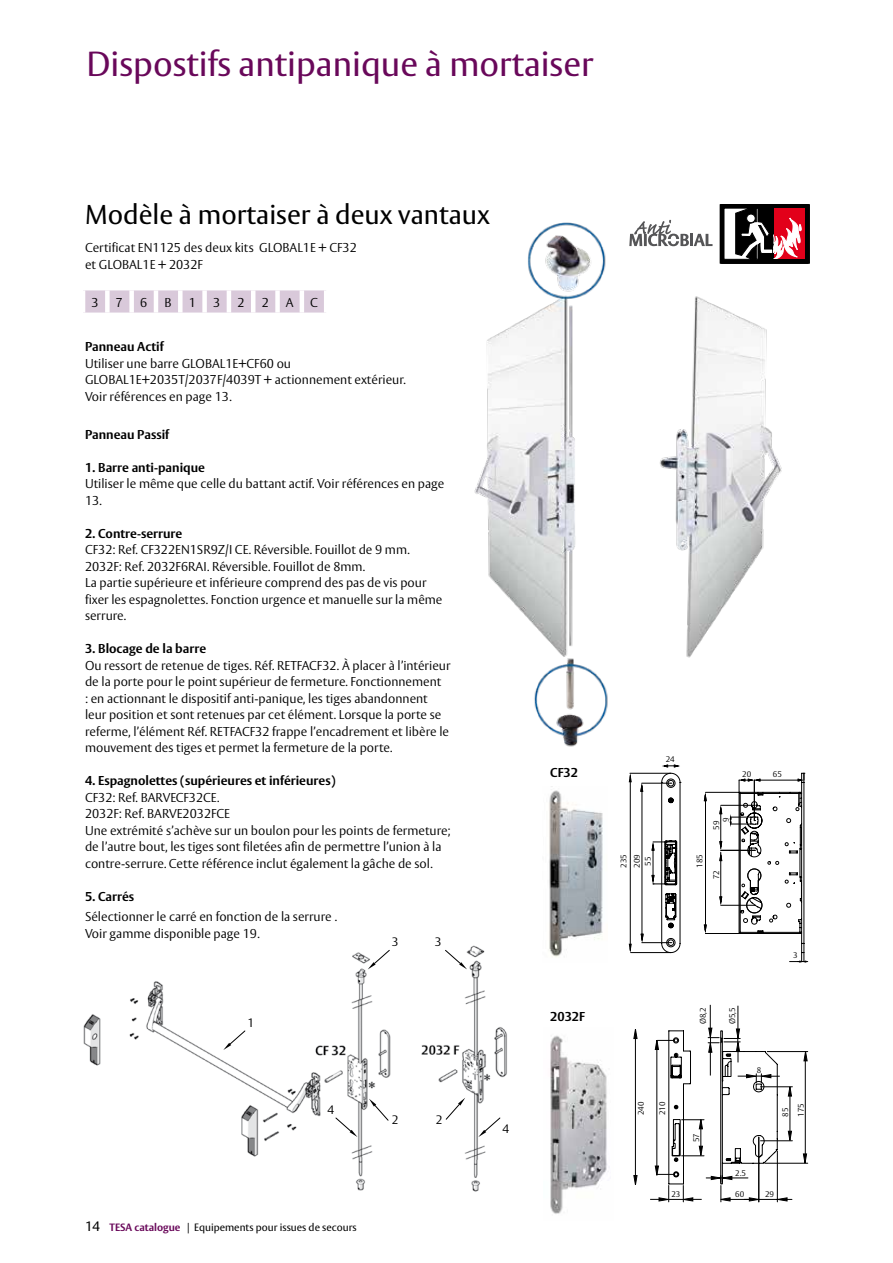
<style>
.page{position:relative;width:893px;height:1263px;background:#fff}
.page>*{position:absolute;margin:0;border:0;box-sizing:border-box;transform-origin:0 0}
.t1{font:34.5px "ASSA Vesta";color:#69085a}
.t2{font:27px "ASSA Vesta";color:#000}
.t3{font:300 12.75px/16.5px "ASSA Vesta";color:#000}
.t4{font:700 12.75px "ASSA Vesta";color:#000}
.t5{font:300 12.15px "ASSA Vesta";color:#000}
.t6{font:10.5px "ASSA Vesta";color:#000}
.t7{font:300 8.1px/15.6px "ASSA Vesta";color:#000}
.s1{font-size:13.5px}
.s2{font-weight:700;color:#69085a}
</style>
<div class="page">
<img style="left:83px;top:945px;width:424px;height:247px">
<svg style="left:223px;top:1030px;width:22px;height:20px"></svg>
<svg style="left:368px;top:950px;width:22px;height:19px"></svg>
<svg style="left:369px;top:1099px;width:20px;height:22px"></svg>
<svg style="left:446px;top:1098px;width:19px;height:22px"></svg>
<svg style="left:445px;top:950px;width:22px;height:19px"></svg>
<svg style="left:335px;top:1117px;width:22px;height:20px"></svg>
<svg style="left:478px;top:1117px;width:22px;height:20px"></svg>
<img style="left:474px;top:209px;width:314px;height:538px">
<svg style="left:720px;top:205px;width:89px;height:58px"></svg>
<svg style="left:85px;top:290px;width:239px;height:23px;background:#dacbdb"></svg>
<div style="left:105px;top:290px;width:5px;height:23px;background:#fff"></div>
<div style="left:129px;top:290px;width:5px;height:23px;background:#fff"></div>
<hr style="left:154px;top:290px;width:4px;height:23px;background:#fff">
<div style="left:178px;top:290px;width:5px;height:23px;background:#fff"></div>
<div style="left:202px;top:290px;width:5px;height:23px;background:#fff"></div>
<hr style="left:227px;top:290px;width:4px;height:23px;background:#fff">
<hr style="left:251px;top:290px;width:4px;height:23px;background:#fff">
<div style="left:275px;top:290px;width:5px;height:23px;background:#fff"></div>
<hr style="left:300px;top:290px;width:4px;height:23px;background:#fff">
<hr style="left:805px;top:1059px;width:1px;height:97px;background:#000">
<hr style="left:765px;top:1163px;width:43px;height:1px;background:#000">
<hr style="left:767px;top:1051px;width:41px;height:1px;background:#000">
<hr style="left:635px;top:1038px;width:1px;height:138px;background:#000">
<svg style="left:633px;top:1175px;width:4px;height:10px"></svg>
<svg style="left:633px;top:1029px;width:4px;height:10px"></svg>
<svg style="left:803px;top:1153px;width:4px;height:11px"></svg>
<svg style="left:803px;top:1051px;width:5px;height:10px"></svg>
<svg style="left:650px;top:1005px;width:142px;height:197px"></svg>
<svg style="left:703px;top:791px;width:4px;height:11px"></svg>
<svg style="left:719px;top:896px;width:4px;height:10px"></svg>
<svg style="left:719px;top:804px;width:4px;height:11px"></svg>
<svg style="left:719px;top:840px;width:4px;height:22px"></svg>
<hr style="left:630px;top:773px;width:41px;height:1px;background:#000">
<hr style="left:631px;top:952px;width:40px;height:1px;background:#000">
<hr style="left:630px;top:775px;width:1px;height:176px;background:#000">
<svg style="left:628px;top:772px;width:4px;height:11px"></svg>
<svg style="left:628px;top:943px;width:4px;height:11px"></svg>
<hr style="left:705px;top:792px;width:34px;height:1px;background:#000">
<hr style="left:705px;top:933px;width:34px;height:1px;background:#000">
<hr style="left:705px;top:794px;width:1px;height:137px;background:#000">
<svg style="left:703px;top:924px;width:4px;height:9px"></svg>
<hr style="left:721px;top:805px;width:33px;height:1px;background:#000">
<hr style="left:720px;top:807px;width:1px;height:41px;background:#000">
<hr style="left:721px;top:905px;width:33px;height:1px;background:#000">
<hr style="left:721px;top:850px;width:33px;height:1px;background:#000">
<hr style="left:720px;top:852px;width:1px;height:51px;background:#000">
<svg style="left:730px;top:773px;width:78px;height:189px"></svg>
<svg style="left:640px;top:764px;width:42px;height:189px"></svg>
<svg style="left:629px;top:220px;width:83px;height:26px"></svg>
<img style="left:549px;top:790px;width:54px;height:167px">
<img style="left:550px;top:1035px;width:57px;height:179px">
<h1 class="t1" style="left:86px;top:43px;width:509px">Dispostifs antipanique à mortaiser</h1>
<h2 class="t2" style="left:85px;top:198px;width:406px">Modèle à mortaiser à deux vantaux</h2>
<p class="t3" style="left:85px;top:240px;width:273px">Certificat EN1125 des deux kits GLOBAL1E + CF32 et GLOBAL1E + 2032F</p>
<p class="t3" style="left:92px;top:294px;width:9px">3</p>
<p class="t3" style="left:116px;top:294px;width:9px">7</p>
<p class="t3" style="left:140px;top:294px;width:9px">6</p>
<p class="t3" style="left:165px;top:294px;width:9px">B</p>
<p class="t3" style="left:189px;top:294px;width:9px">1</p>
<p class="t3" style="left:213px;top:294px;width:9px">3</p>
<p class="t3" style="left:238px;top:294px;width:9px">2</p>
<p class="t3" style="left:262px;top:294px;width:9px">2</p>
<p class="t3" style="left:286px;top:294px;width:9px">A</p>
<p class="t3" style="left:310px;top:294px;width:9px">C</p>
<p class="t4" style="left:85px;top:339px;width:80px">Panneau Actif</p>
<p class="t3" style="left:85px;top:355px;width:322px">Utiliser une barre GLOBAL1E+CF60 ou<br>GLOBAL1E+2035T/2037F/4039T + actionnement extérieur.<br>Voir références en page 13.</p>
<p class="t4" style="left:85px;top:426px;width:86px">Panneau Passif</p>
<p class="t4" style="left:85px;top:459px;width:122px">1. Barre anti-panique</p>
<p class="t3" style="left:85px;top:476px;width:361px">Utiliser le même que celle du battant actif. Voir références en page<br>13.</p>
<p class="t4" style="left:85px;top:525px;width:99px">2. Contre-serrure</p>
<p class="t3" style="left:85px;top:542px;width:359px">CF32: Ref. CF322EN1SR9Z/I CE. Réversible. Fouillot de 9 mm.<br>2032F: Ref. 2032F6RAI. Réversible. Fouillot de 8mm.<br>La partie supérieure et inférieure comprend des pas de vis pour fixer les espagnolettes. Fonction urgence et manuelle sur la même serrure.</p>
<p class="t4" style="left:85px;top:641px;width:123px">3. Blocage de la barre</p>
<p class="t3" style="left:85px;top:657px;width:367px">Ou ressort de retenue de tiges. Réf. RETFACF32. À placer à l’intérieur de la porte pour le point supérieur de fermeture. Fonctionnement<br>: en actionnant le dispositif anti-panique, les tiges abandonnent leur position et sont retenues par cet élément. Lorsque la porte se referme, l’élément Réf. RETFACF32 frappe l’encadrement et libère le mouvement des tiges et permet la fermeture de la porte.</p>
<p class="t4" style="left:85px;top:773px;width:252px">4. Espagnolettes (supérieures et inférieures)</p>
<p class="t3" style="left:85px;top:789px;width:367px">CF32: Ref. BARVECF32CE.<br>2032F: Ref. BARVE2032FCE<br>Une extrémité s’achève sur un boulon pour les points de fermeture; de l’autre bout, les tiges sont filetées afin de permettre l’union à la contre-serrure. Cette référence inclut également la gâche de sol.</p>
<p class="t4" style="left:85px;top:888px;width:51px">5. Carrés</p>
<p class="t3" style="left:85px;top:909px;width:254px">Sélectionner le carré en fonction de la serrure .<br>Voir gamme disponible page 19.</p>
<p class="t5" style="left:392px;top:935px;width:8px">3</p>
<p class="t5" style="left:435px;top:935px;width:8px">3</p>
<p class="t5" style="left:247px;top:1015px;width:8px">1</p>
<p class="t5" style="left:327px;top:1102px;width:8px">4</p>
<p class="t5" style="left:392px;top:1113px;width:8px">2</p>
<p class="t5" style="left:436px;top:1113px;width:8px">2</p>
<p class="t5" style="left:502px;top:1121px;width:8px">4</p>
<p class="t6" style="left:85px;top:1221px;width:273px"><span class="s1">14</span> <span class="s2">TESA catalogue</span> | Equipements pour issues de secours</p>
<p class="t4" style="left:550px;top:764px;width:29px">CF32</p>
<p class="t4" style="left:550px;top:1009px;width:36px">2032F</p>
<p class="t7" style="left:666px;top:752px;width:11px">24</p>
<p class="t7" style="left:742px;top:766px;width:11px">20</p>
<p class="t7" style="left:773px;top:766px;width:11px">65</p>
<p class="t7" style="left:632px;top:868px;width:15px;line-height:10.9px;rotate:-90deg">209<br>55</p>
<p class="t7" style="left:616px;top:868px;width:15px;rotate:-90deg">235</p>
<p class="t7" style="left:692px;top:868px;width:15px;rotate:-90deg">185</p>
<p class="t7" style="left:712px;top:822px;width:6px;line-height:9.8px;text-indent:-7px;rotate:-90deg">59<br>9</p>
<p class="t7" style="left:709px;top:879px;width:11px;rotate:-90deg">72</p>
<p class="t7" style="left:696px;top:1024px;width:18px;rotate:-90deg">Ø8,2</p>
<p class="t7" style="left:725px;top:1024px;width:18px;rotate:-90deg">Ø5,5</p>
<p class="t7" style="left:757px;top:1062px;width:6px">8</p>
<p class="t7" style="left:793px;top:948px;width:6px">3</p>
<p class="t7" style="left:633px;top:1115px;width:15px;rotate:-90deg">240</p>
<p class="t7" style="left:655px;top:1115px;width:15px;rotate:-90deg">210</p>
<p class="t7" style="left:689px;top:1142px;width:11px;rotate:-90deg">57</p>
<p class="t7" style="left:778px;top:1117px;width:15px;rotate:-90deg">85<br>175</p>
<p class="t7" style="left:735px;top:1165px;width:12px">2.5</p>
<p class="t7" style="left:735px;top:1186px;width:11px">60</p>
<p class="t7" style="left:671px;top:1186px;width:11px">23</p>
<p class="t7" style="left:765px;top:1186px;width:11px">29</p>
</div>
